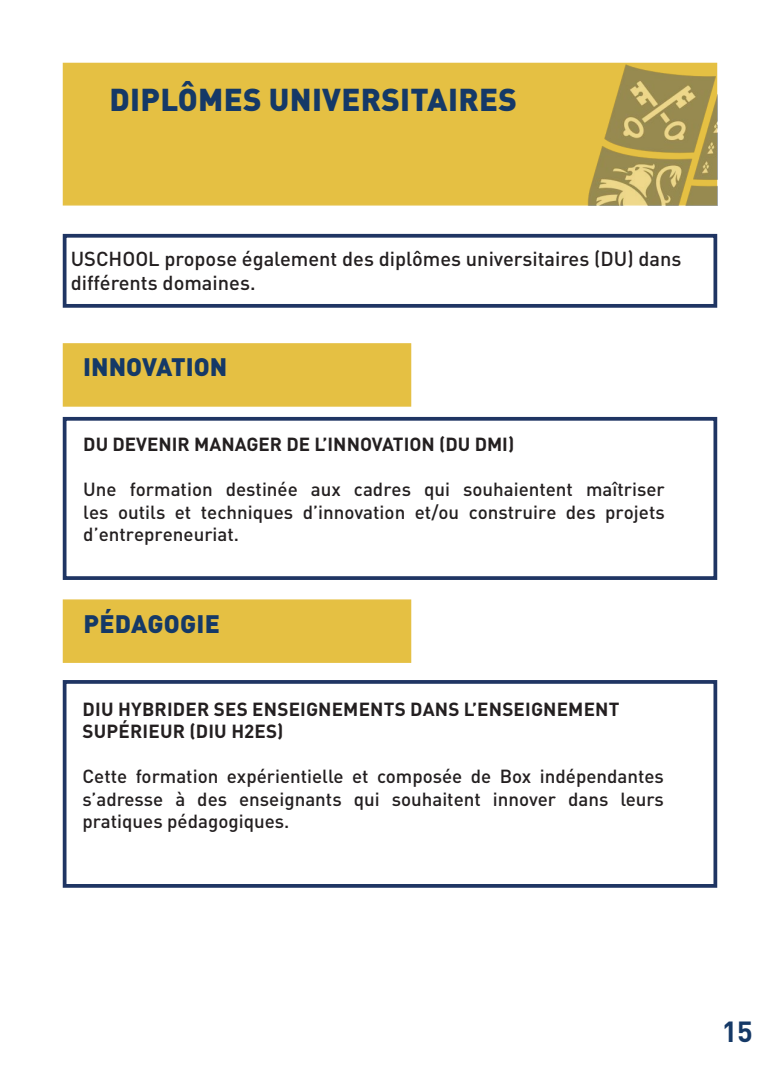
<style>
.page{position:relative;width:780px;height:1088px;background:#fff}
.page>*{position:absolute;margin:0;border:0;box-sizing:border-box;transform-origin:0 0}
.t1{font:900 31.25px "DIN Pro";letter-spacing:.01em;color:#153967}
.t2{font:700 28.75px "DIN Pro";color:#153967}
.t3{font:900 25px "DIN Pro";color:#153967}
.t4{font:500 20px/24px "DIN Pro";color:#231f20}
.t5{font:500 18.75px/22.5px "DIN Pro";color:#231f20;text-align:justify}
.t6{font:700 18.75px/22.5px "DIN Pro";letter-spacing:.01em;color:#231f20}
</style>
<div class="page">
<div style="left:63px;top:63px;width:654px;height:143px;background:#e5c043;border:1px solid #e5c043"></div>
<div style="left:63px;top:343px;width:348px;height:64px;background:#e5c043;border:1px solid #e5c043"></div>
<div style="left:63px;top:599px;width:348px;height:64px;background:#e5c043;border:1px solid #e5c043"></div>
<img style="left:578px;top:63px;width:139px;height:143px">
<div style="left:63px;top:234px;width:654px;height:74px;border:4px solid #1f3563"></div>
<div style="left:63px;top:417px;width:654px;height:163px;border:4px solid #1f3563"></div>
<div style="left:63px;top:680px;width:654px;height:208px;border:4px solid #1f3563"></div>
<h1 class="t1" style="left:109px;top:79px;width:409px">DIPLÔMES UNIVERSITAIRES</h1>
<p class="t4" style="left:71px;top:246px;width:612px">USCHOOL propose également des diplômes universitaires (DU) dans différents domaines.</p>
<h3 class="t3" style="left:83px;top:350px;width:145px">INNOVATION</h3>
<p class="t6" style="left:83px;top:433px;width:432px">DU DEVENIR MANAGER DE L’INNOVATION (DU DMI)</p>
<p class="t5" style="left:83px;top:478px;width:583px">Une formation destinée aux cadres qui souhaientent maîtriser les outils et techniques d’innovation et/ou construire des projets d’entrepreneuriat.</p>
<h3 class="t3" style="left:83px;top:606px;width:138px">PÉDAGOGIE</h3>
<p class="t6" style="left:83px;top:697px;width:538px">DIU HYBRIDER SES ENSEIGNEMENTS DANS L’ENSEIGNEMENT<br>SUPÉRIEUR (DIU H2ES)</p>
<p class="t5" style="left:82px;top:764px;width:583px">Cette formation expérientielle et composée de Box indépendantes s’adresse à des enseignants qui souhaitent innover dans leurs pratiques pédagogiques.</p>
<h2 class="t2" style="left:721px;top:1012px;width:33px">15</h2>
</div>
